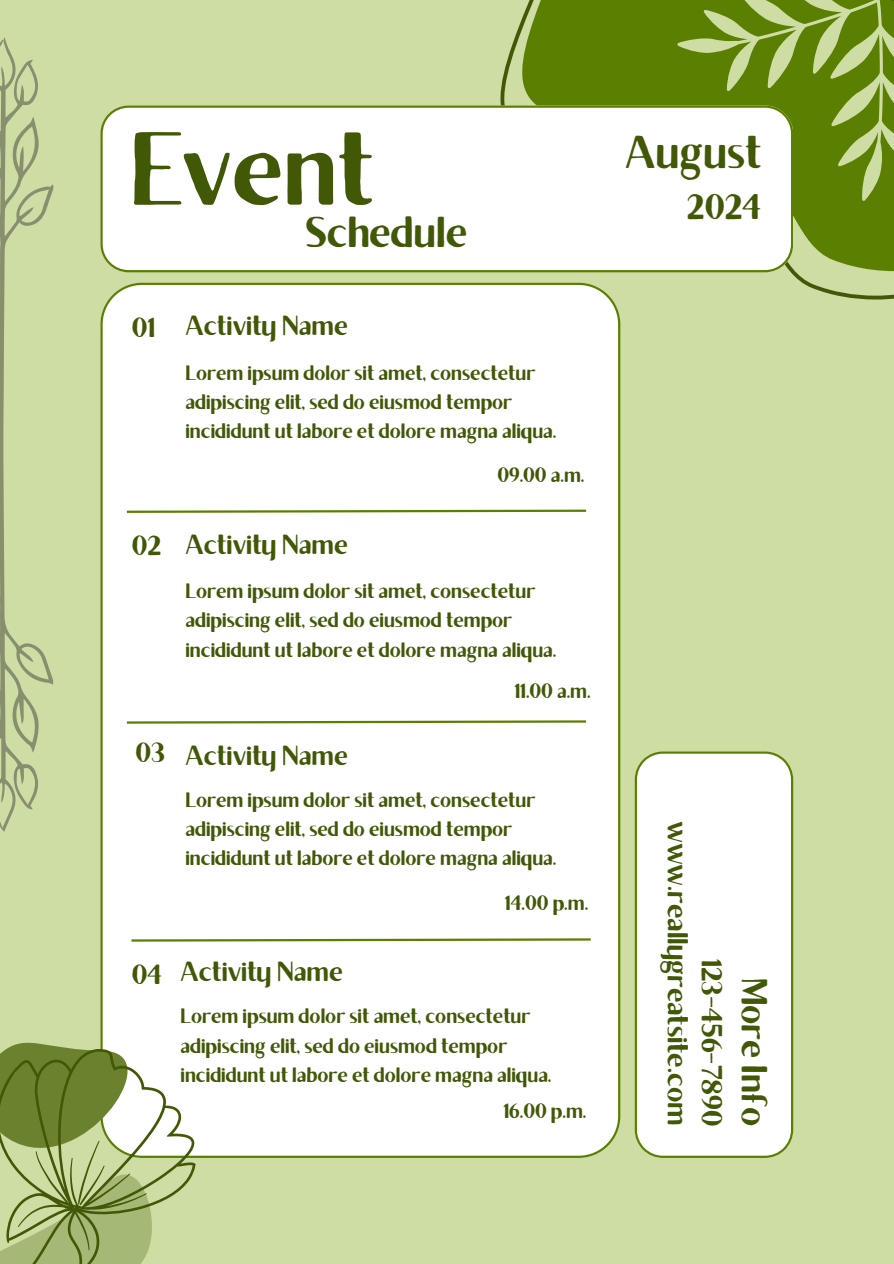
<style>
.page{position:relative;width:894px;height:1264px;background:#fff}
.page>*{position:absolute;margin:0;border:0;box-sizing:border-box;transform-origin:0 0}
.t1{font:103.65px "Brixton Sans TC";color:#415807}
.t2{font:46.2px "Brixton Sans TC";color:#415807}
.t3{font:43.5px "Brixton Sans TC";color:#415807}
.t4{font:36.45px "Brixton Sans TC";color:#415807}
.t5{font:35.7px "Brixton Sans TC";color:#415807}
.t6{font:29.1px "Brixton Sans TC";color:#415807}
.t7{font:27.9px "Brixton Sans TC";color:#415807}
.t8{font:20.85px/29.2px "Brixton Sans TC";color:#415807}
</style>
<div class="page">
<div style="left:0;top:0;width:893px;height:1263px;background:#cddda4"></div>
<svg style="left:500px;top:0;width:393px;height:300px;fill:#5b7f00"></svg>
<svg style="left:0;top:37px;width:54px;height:794px"></svg>
<div style="left:100px;top:283px;width:520px;height:874px;background:#fff"></div>
<svg style="left:125px;top:508px;width:463px;height:6px;background:#c1cf9f"></svg>
<svg style="left:125px;top:719px;width:463px;height:5px;background:#b5c58c"></svg>
<svg style="left:129px;top:937px;width:463px;height:5px;background:#b5c58c"></svg>
<div style="left:100px;top:105px;width:692px;height:167px;background:#fff"></div>
<div style="left:634px;top:751px;width:159px;height:406px;background:#fff"></div>
<svg style="left:677px;top:0;width:216px;height:201px"></svg>
<svg style="left:194px;top:1013px;width:31px;height:158px;background:#f8faf3"></svg>
<svg style="left:0;top:967px;width:194px;height:296px"></svg>
<p class="t1" style="left:130px;top:131px;width:245px">Event</p>
<h1 class="t3" style="left:305px;top:216px;width:163px">Schedule</h1>
<p class="t7" style="left:132px;top:317px;width:25px">01</p>
<p class="t7" style="left:185px;top:315px;width:164px">Activity Name</p>
<p class="t8" style="left:185px;top:360px;width:372px">Lorem ipsum dolor sit amet, consectetur adipiscing elit, sed do eiusmod tempor incididunt ut labore et dolore magna aliqua.</p>
<h3 class="t8" style="left:497px;top:462px;width:88px">09.00 a.m.</h3>
<p class="t7" style="left:132px;top:535px;width:31px">02</p>
<p class="t7" style="left:185px;top:534px;width:164px">Activity Name</p>
<p class="t8" style="left:185px;top:578px;width:372px">Lorem ipsum dolor sit amet, consectetur adipiscing elit, sed do eiusmod tempor incididunt ut labore et dolore magna aliqua.</p>
<p class="t8" style="left:514px;top:679px;width:78px">11.00 a.m.</p>
<h4 class="t7" style="left:135px;top:741px;width:31px">03</h4>
<h4 class="t7" style="left:185px;top:745px;width:164px">Activity Name</h4>
<h2 class="t2" style="left:625px;top:136px;width:137px">August</h2>
<h2 class="t5" style="left:686px;top:194px;width:76px">2024</h2>
<p class="t7" style="left:132px;top:964px;width:32px">04</p>
<p class="t8" style="left:185px;top:787px;width:372px">Lorem ipsum dolor sit amet, consectetur adipiscing elit, sed do eiusmod tempor incididunt ut labore et dolore magna aliqua.</p>
<p class="t6" style="left:688px;top:820px;width:306px;rotate:90deg">www.reallygreatsite.com</p>
<h4 class="t8" style="left:505px;top:890px;width:85px">14.00 p.m.</h4>
<p class="t7" style="left:180px;top:960px;width:164px">Activity Name</p>
<p class="t6" style="left:722px;top:958px;width:169px;rotate:90deg">123-456-7890</p>
<h4 class="t8" style="left:180px;top:1003px;width:372px">Lorem ipsum dolor sit amet, consectetur adipiscing elit, sed do eiusmod tempor incididunt ut labore et dolore magna aliqua.</h4>
<p class="t8" style="left:503px;top:1098px;width:84px">16.00 p.m.</p>
<p class="t4" style="left:767px;top:977px;width:150px;rotate:90deg">More Info</p>
</div>
